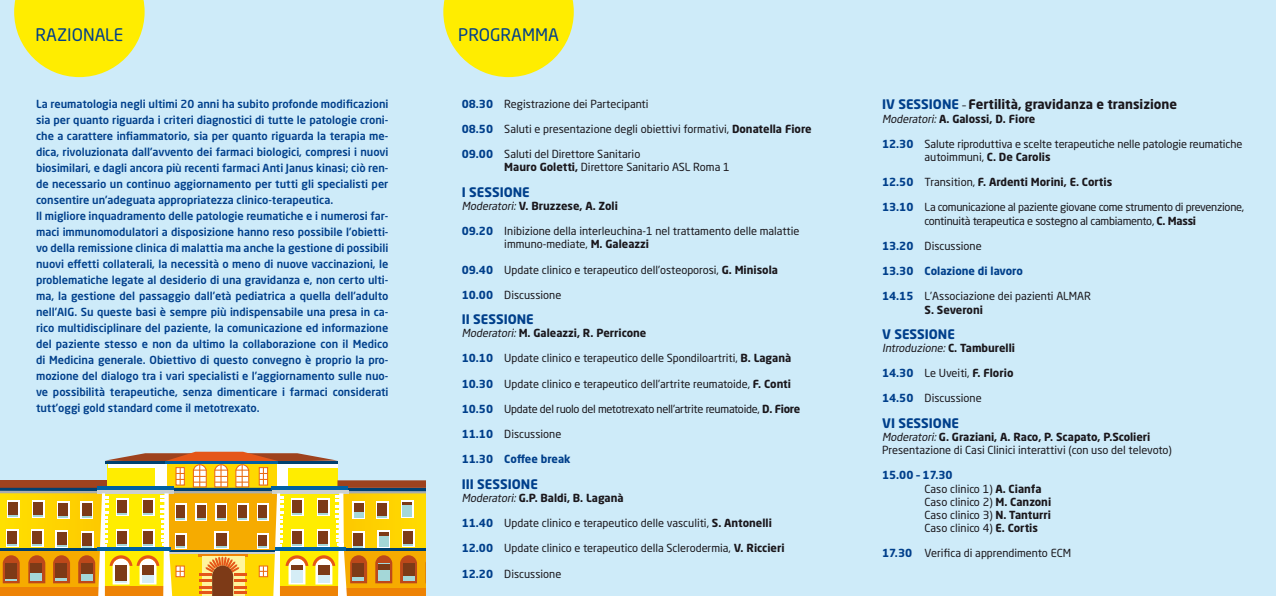
<style>
.page{position:relative;width:1276px;height:596px;background:#fff}
.page>*{position:absolute;margin:0;border:0;box-sizing:border-box;transform-origin:0 0}
.t1{font:17.1px "Neo Sans Std";color:#003f8b}
.t2{font:700 13px "Neo Sans Std";color:#003f8b}
.t3{font:700 13px "Neo Sans Std";color:#1a171c}
.t4{font:500 11px/16px "Neo Sans Std";color:#003f8b}
.t5{font:11px/13.2px "Neo Sans Std";color:#1a171c}
.t6{font:11px/13.2px "Neo Sans Std";letter-spacing:-.025em;color:#1a171c;text-align:center}
.t7{font:700 11px "Neo Sans Std";color:#1a171c}
.t8{font:700 11px "Neo Sans Std";color:#003f8b}
.t9{font:italic 11px "Neo Sans Std";color:#1a171c}
.s1{color:#003f8b}
.s2{font-weight:400;font-size:11px}
.s3{font-weight:700;color:#003f8b}
.s4{font-weight:700}
.s5{font-weight:400;font-style:italic}
.s6{font-weight:400}
.s7{font-weight:700;font-style:normal}
.s8{font-style:italic}
</style>
<div class="page">
<div style="left:0;top:0;width:1276px;height:595px;background:#ceebf9"></div>
<svg style="left:443px;top:0;width:131px;height:77px"></svg>
<svg style="left:14px;top:0;width:131px;height:77px"></svg>
<svg style="left:0;top:451px;width:425px;height:144px"></svg>
<hr style="left:105px;top:460px;width:232px;height:3px;background:#004070">
<hr style="left:165px;top:460px;width:113px;height:3px;background:#0061a3">
<hr style="left:275px;top:547px;width:70px;height:3px;background:#0061a3">
<h1 class="t1" style="left:36px;top:24px;width:89px">RAZIONALE</h1>
<h1 class="t1" style="left:458px;top:24px;width:102px">PROGRAMMA</h1>
<p class="t4" style="left:36px;top:95px;width:354px">La reumatologia negli ultimi 20 anni ha subito profonde modificazioni sia per quanto riguarda i criteri diagnostici di tutte le patologie croni&shy;che a carattere infiammatorio, sia per quanto riguarda la terapia me&shy;dica, rivoluzionata dall’avvento dei farmaci biologici, compresi i nuovi biosimilari, e dagli ancora più recenti farmaci Anti Janus kinasi; ciò ren&shy;de necessario un continuo aggiornamento per tutti gli specialisti per consentire un’adeguata appropriatezza clinico-terapeutica.<br>Il migliore inquadramento delle patologie reumatiche e i numerosi far&shy;maci immunomodulatori a disposizione hanno reso possibile l’obietti&shy;vo della remissione clinica di malattia ma anche la gestione di possibili nuovi effetti collaterali, la necessità o meno di nuove vaccinazioni, le problematiche legate al desiderio di una gravidanza e, non certo ulti&shy;ma, la gestione del passaggio dall’età pediatrica a quella dell’adulto nell’AIG. Su queste basi è sempre più indispensabile una presa in ca&shy;rico multidisciplinare del paziente, la comunicazione ed informazione del paziente stesso e non da ultimo la collaborazione con il Medico di Medicina generale. Obiettivo di questo convegno è proprio la pro&shy;mozione del dialogo tra i vari specialisti e l’aggiornamento sulle nuo&shy;ve possibilità terapeutiche, senza dimenticare i farmaci considerati tutt’oggi gold standard come il metotrexato.</p>
<p class="t3" style="left:882px;top:96px;width:296px"><span class="s1">IV SESSIONE</span> <span class="s2">–</span> Fertilità, gravidanza e transizione</p>
<p class="t5" style="left:462px;top:97px;width:188px"><span class="s3">08.30</span> Registrazione dei Partecipanti</p>
<p class="t5" style="left:462px;top:122px;width:351px"><span class="s3">08.50</span> Saluti e presentazione degli obiettivi formativi, <span class="s4">Donatella Fiore</span></p>
<p class="t5" style="left:504px;top:147px;width:227px;text-indent:-43px"><span class="s3">09.00</span> Saluti del Direttore Sanitario<br><span class="s4">Mauro Goletti,</span> Direttore Sanitario ASL Roma 1</p>
<p class="t2" style="left:462px;top:183px;width:70px">I SESSIONE</p>
<p class="t7" style="left:462px;top:198px;width:158px"><span class="s5">Moderatori:</span>V. Bruzzese, A. Zoli</p>
<p class="t5" style="left:504px;top:224px;width:297px;text-indent:-43px"><span class="s3">09.20</span> Inibizione della interleuchina-1 nel trattamento delle malattie immuno-mediate, <span class="s4">M. Galeazzi</span></p>
<p class="t5" style="left:462px;top:262px;width:318px"><span class="s3">09.40</span> Update clinico e terapeutico dell’osteoporosi, <span class="s4">G. Minisola</span></p>
<p class="t5" style="left:462px;top:288px;width:101px"><span class="s3">10.00</span> Discussione</p>
<p class="t2" style="left:462px;top:310px;width:74px">II SESSIONE</p>
<p class="t7" style="left:462px;top:326px;width:186px"><span class="s5">Moderatori:</span>M. Galeazzi, R. Perricone</p>
<p class="t5" style="left:462px;top:351px;width:331px"><span class="s3">10.10</span> Update clinico e terapeutico delle Spondiloartriti, <span class="s4">B. Laganà</span></p>
<p class="t5" style="left:462px;top:376px;width:331px"><span class="s3">10.30</span> Update clinico e terapeutico dell’artrite reumatoide, <span class="s4">F. Conti</span></p>
<p class="t6" style="left:462px;top:402px;width:340px"><span class="s3">10.50</span> Update del ruolo del metotrexato nell’artrite reumatoide, <span class="s4">D. Fiore</span></p>
<p class="t5" style="left:462px;top:427px;width:101px"><span class="s3">11.10</span> Discussione</p>
<p class="t8" style="left:462px;top:452px;width:110px">11.30 Coffee break</p>
<p class="t2" style="left:462px;top:475px;width:78px">III SESSIONE</p>
<p class="t7" style="left:462px;top:490px;width:163px"><span class="s5">Moderatori:</span>G.P. Baldi, B. Laganà</p>
<p class="t5" style="left:462px;top:516px;width:311px"><span class="s3">11.40</span> Update clinico e terapeutico delle vasculiti, <span class="s4">S. Antonelli</span></p>
<p class="t5" style="left:462px;top:541px;width:324px"><span class="s3">12.00</span> Update clinico e terapeutico della Sclerodermia, <span class="s4">V. Riccieri</span></p>
<p class="t5" style="left:462px;top:566px;width:101px"><span class="s3">12.20</span> Discussione</p>
<p class="t7" style="left:882px;top:111px;width:155px"><span class="s5">Moderatori:</span>A. Galossi, D. Fiore</p>
<p class="t5" style="left:924px;top:137px;width:319px;text-indent:-43px"><span class="s3">12.30</span> Salute riproduttiva e scelte terapeutiche nelle patologie reumatiche autoimmuni, <span class="s4">C. De Carolis</span></p>
<p class="t7" style="left:882px;top:175px;width:232px"><span class="s1">12.50</span> <span class="s6">Transition,</span> F. Ardenti Morini, E. Cortis</p>
<p class="t6" style="left:882px;top:200px;width:364px"><span class="s3">13.10</span> La comunicazione al paziente giovane come strumento di prevenzione, continuità terapeutica e sostegno al cambiamento, <span class="s4">C. Massi</span></p>
<p class="t5" style="left:882px;top:239px;width:101px"><span class="s3">13.20</span> Discussione</p>
<p class="t8" style="left:882px;top:264px;width:142px">13.30 Colazione di lavoro</p>
<p class="t5" style="left:924px;top:289px;width:168px;text-indent:-43px"><span class="s3">14.15</span> L’Associazione dei pazienti ALMAR<br><span class="s4">S. Severoni</span></p>
<p class="t2" style="left:882px;top:325px;width:74px">V SESSIONE</p>
<p class="t9" style="left:882px;top:341px;width:134px">Introduzione: <span class="s7">C . Ta m b u re l l i</span></p>
<p class="t5" style="left:882px;top:366px;width:133px"><span class="s3">14.30</span> Le Uveiti, <span class="s4">F. Florio</span></p>
<p class="t5" style="left:882px;top:391px;width:101px"><span class="s3">14.50</span> Discussione</p>
<p class="t2" style="left:882px;top:414px;width:78px">VI SESSIONE</p>
<p class="t5" style="left:882px;top:430px;width:291px"><span class="s8">Moderatori:</span><span class="s4">G. Graziani, A. Raco, P. Scapato, P.Scolieri<br></span>Presentazione di Casi Clinici interattivi (con uso del televoto)</p>
<p class="t5" style="left:924px;top:468px;width:128px;text-indent:-43px"><span class="s3">15.00 – 17.30<br></span>Caso clinico 1) <span class="s4">A. Cianfa<br></span>Caso clinico 2) <span class="s4">M. Canzoni<br></span>Caso clinico 3) <span class="s4">N. Tanturri<br></span>Caso clinico 4) <span class="s4">E. Cortis</span></p>
<p class="t5" style="left:882px;top:546px;width:190px"><span class="s3">17.30</span> Verifica di apprendimento ECM</p>
</div>
